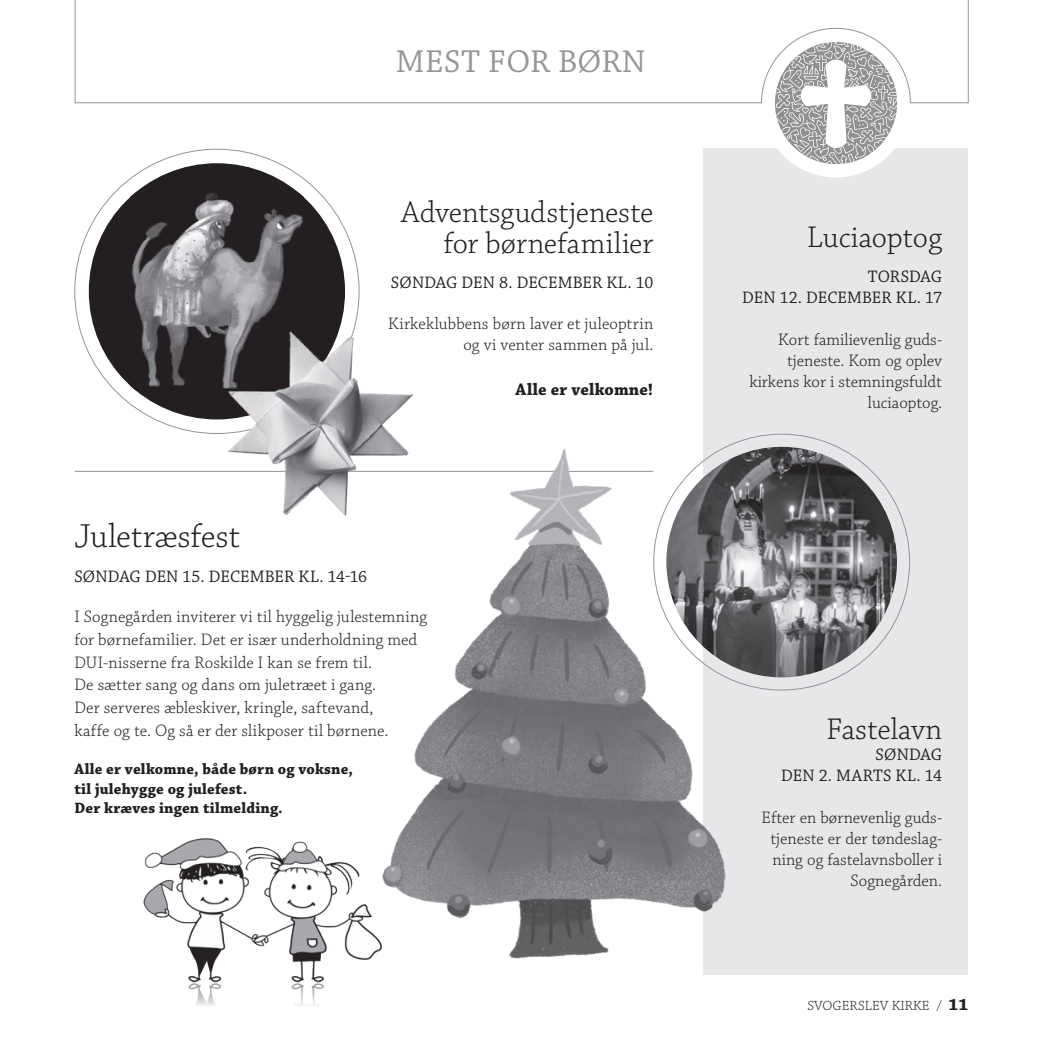
<style>
.page{position:relative;width:1042px;height:1042px;background:#fff}
.page>*{position:absolute;margin:0;border:0;box-sizing:border-box;transform-origin:0 0}
.Brødtekst{font:300 35px "Chaparral Pro";letter-spacing:-.005em;color:#231f20}
.t1{font:33.25px "Chaparral Pro";letter-spacing:.01em;color:#939598}
.Brødtekst-2{font:300 31.5px/31.5px "Chaparral Pro";color:#231f20;text-align:right}
.Brødtekst-3{font:300 17.5px/21px "Chaparral Pro";letter-spacing:.005em;color:#231f20;text-align:right}
.Brødtekst-4{font:17.5px "Chaparral Pro";letter-spacing:.005em;color:#231f20}
.Brødtekst-5{font:700 17.5px "Chaparral Pro";letter-spacing:.01em;color:#231f20}
.Brødtekst-6{font:700 15.75px "Chaparral Pro";letter-spacing:.015em;color:#231f20}
.t2{font:300 14px "Chaparral Pro";letter-spacing:.005em;color:#231f20}
.s1{font-weight:700;font-size:17.5px}
</style>
<div class="page">
<div style="left:703px;top:149px;width:264px;height:826px;background:#e6e7e9"></div>
<div style="left:762px;top:29px;width:148px;height:148px;background:#fff;border-radius:50%"></div>
<svg style="left:775px;top:103px;width:122px;height:61px"></svg>
<svg style="left:74px;top:0;width:895px;height:103px"></svg>
<hr style="left:75px;top:471px;width:578px;height:1px;background:#939598">
<div style="left:89px;top:163px;width:256px;height:256px;background:#231f20;border-radius:50%"></div>
<img style="left:130px;top:192px;width:174px;height:199px">
<img style="left:389px;top:439px;width:357px;height:520px">
<img style="left:207px;top:307px;width:226px;height:231px">
<img style="left:143px;top:838px;width:246px;height:168px">
<img style="left:666px;top:447px;width:231px;height:230px;border-radius:115px">
<p class="t1" style="left:396px;top:43px;width:251px">MEST FOR BØRN</p>
<p class="Brødtekst-2" style="left:401px;top:197px;width:254px">Adventsgudstjeneste for børnefamilier</p>
<p class="Brødtekst-4" style="left:391px;top:273px;width:264px">SØNDAG DEN 8. DECEMBER KL. 10</p>
<p class="Brødtekst-3" style="left:388px;top:313px;width:267px">Kirkeklubbens børn laver et juleoptrin</p>
<p class="Brødtekst-3" style="left:463px;top:334px;width:191px">og vi venter sammen på jul.</p>
<p class="Brødtekst-5" style="left:516px;top:379px;width:139px">Alle er velkomne!</p>
<p class="Brødtekst" style="left:74px;top:517px;width:167px">Juletræsfest</p>
<p class="Brødtekst-4" style="left:74px;top:567px;width:294px">SØNDAG DEN 15. DECEMBER KL. 14-16</p>
<p class="Brødtekst-3" style="left:74px;top:607px;width:354px">I Sognegården inviterer vi til hyggelig julestemning</p>
<p class="Brødtekst-3" style="left:74px;top:630px;width:344px">for børnefamilier. Det er især underholdning med</p>
<p class="Brødtekst-3" style="left:74px;top:652px;width:299px">DUI-nisserne fra Roskilde I kan se frem til.</p>
<p class="Brødtekst-3" style="left:74px;top:675px;width:303px">De sætter sang og dans om juletræet i gang.</p>
<p class="Brødtekst-3" style="left:74px;top:698px;width:300px">Der serveres æbleskiver, kringle, saftevand,</p>
<p class="Brødtekst-3" style="left:74px;top:721px;width:315px">kaffe og te. Og så er der slikposer til børnene.</p>
<p class="Brødtekst-6" style="left:74px;top:760px;width:280px">Alle er velkomne, både børn og voksne,</p>
<p class="Brødtekst-6" style="left:74px;top:779px;width:174px">til julehygge og julefest.</p>
<p class="Brødtekst-6" style="left:74px;top:799px;width:210px">Der kræves ingen tilmelding.</p>
<p class="Brødtekst-2" style="left:807px;top:222px;width:136px">Luciaoptog</p>
<p class="Brødtekst-4" style="left:868px;top:266px;width:76px">TORSDAG</p>
<p class="Brødtekst-4" style="left:742px;top:287px;width:201px">DEN 12. DECEMBER KL. 17</p>
<p class="Brødtekst-3" style="left:778px;top:329px;width:165px">Kort familievenlig guds-</p>
<p class="Brødtekst-3" style="left:787px;top:350px;width:157px">tjeneste. Kom og oplev</p>
<p class="Brødtekst-3" style="left:749px;top:371px;width:194px">kirkens kor i stemningsfuldt luciaoptog.</p>
<p class="Brødtekst-2" style="left:826px;top:715px;width:117px">Fastelavn</p>
<p class="Brødtekst-4" style="left:875px;top:745px;width:68px">SØNDAG</p>
<p class="Brødtekst-4" style="left:781px;top:766px;width:162px">DEN 2. MARTS KL. 14</p>
<p class="Brødtekst-3" style="left:761px;top:808px;width:182px">Efter en børnevenlig guds-</p>
<p class="Brødtekst-3" style="left:770px;top:829px;width:173px">tjeneste er der tøndeslag&shy;ning og fastelavnsboller i<br>Sognegården.</p>
<p class="t2" style="left:807px;top:998px;width:162px">SVOGERSLEV KIRKE / <span class="s1">11</span></p>
</div>
